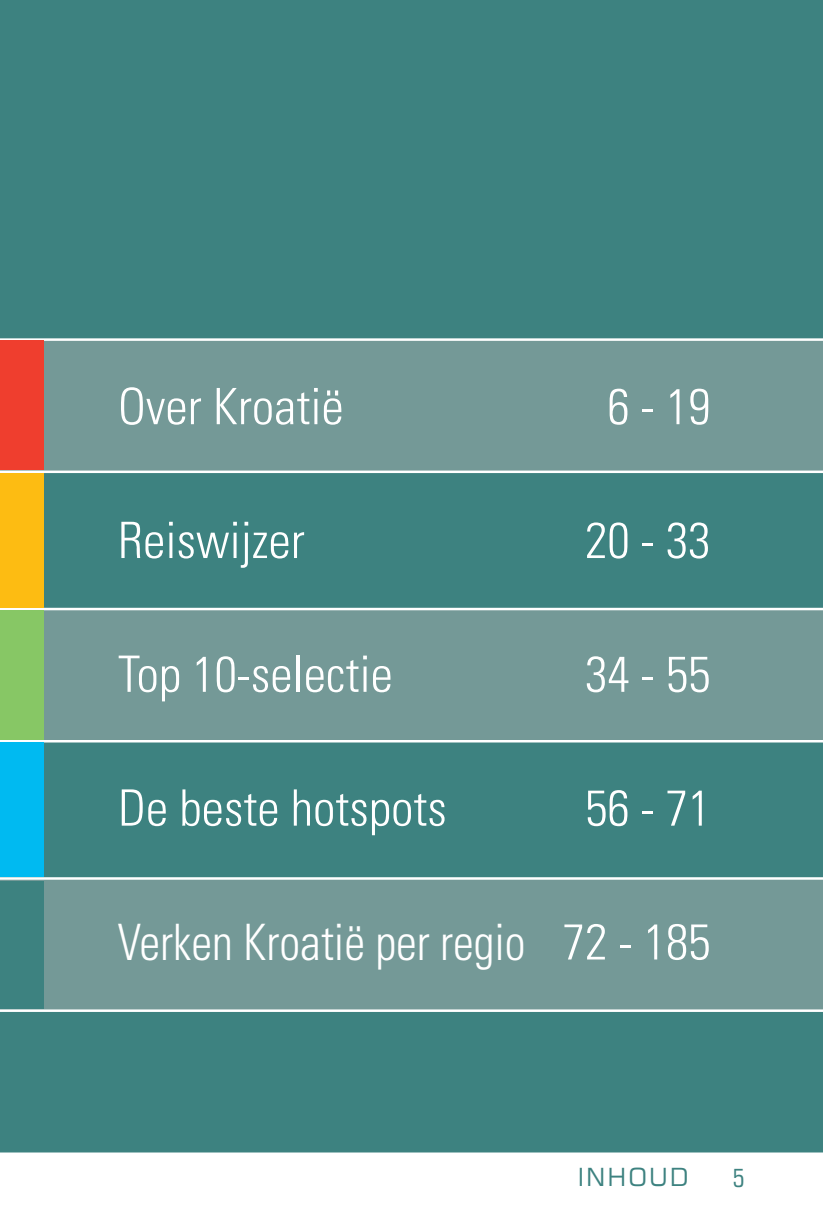
<style>
.page{position:relative;width:823px;height:1231px;background:#fff}
.page>*{position:absolute;margin:0;border:0;box-sizing:border-box;transform-origin:0 0}
.t1{font:300 condensed 50.25px "Univers";color:#fff}
.t2{font:300 condensed 50.25px "Univers";color:#fff;scale:.93 1}
.t3{font:25px "Square 721 BT";letter-spacing:.08em;color:#3d8280}
.t4{font:condensed 25px "Square 721 BT";color:#3d8280}
</style>
<div class="page">
<div style="left:0;top:0;width:823px;height:1154px;background:#3d8280"></div>
<div style="left:0;top:338px;width:823px;height:135px;background:#749997"></div>
<div style="left:0;top:607px;width:823px;height:135px;background:#749997"></div>
<div style="left:0;top:877px;width:823px;height:134px;background:#749997"></div>
<hr style="left:0;top:1152px;width:823px;height:2px;background:#fff">
<div style="left:0;top:340px;width:43px;height:130px;background:#ef3e2e"></div>
<div style="left:0;top:473px;width:43px;height:134px;background:#fdbc12"></div>
<div style="left:0;top:610px;width:43px;height:129px;background:#87c765"></div>
<div style="left:0;top:742px;width:43px;height:135px;background:#00baf1"></div>
<div style="left:0;top:880px;width:44px;height:128px;background:#3d8280"></div>
<p class="t1" style="left:118px;top:376px;width:227px">Over Kroatië</p>
<p class="t1" style="left:607px;top:376px;width:105px">6 - 19</p>
<p class="t1" style="left:118px;top:510px;width:188px">Reiswijzer</p>
<p class="t1" style="left:585px;top:510px;width:127px">20 - 33</p>
<p class="t1" style="left:118px;top:644px;width:276px">Top 10-selectie</p>
<p class="t1" style="left:585px;top:644px;width:127px">34 - 55</p>
<p class="t1" style="left:118px;top:777px;width:330px">De beste hotspots</p>
<p class="t1" style="left:585px;top:777px;width:127px">56 - 71</p>
<p class="t2" style="left:118px;top:911px;width:639px">Verken Kroatië per regio 72 - 185</p>
<p class="t3" style="left:578px;top:1161px;width:112px">INHOUD</p>
<p class="t4" style="left:733px;top:1162px;width:14px">5</p>
</div>
